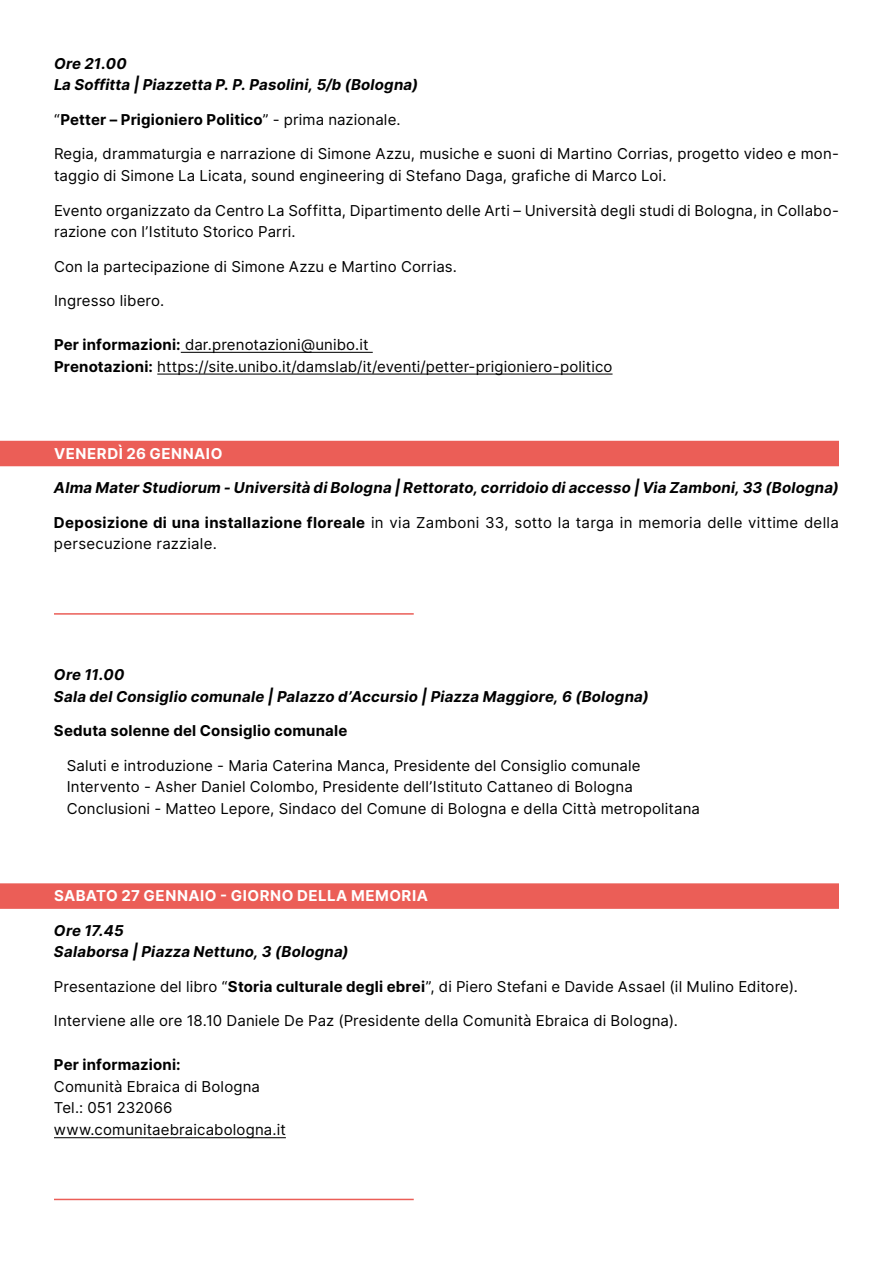
<style>
.page{position:relative;width:893px;height:1263px;background:#fff}
.page>*{position:absolute;margin:0;border:0;box-sizing:border-box;transform-origin:0 0}
.t1{font:15px/21.8px "Inter";letter-spacing:.01em;color:#000}
.t2{font:italic 700 15px/21.8px "Inter";letter-spacing:.015em;color:#000}
.t3{font:700 15px "Inter";letter-spacing:.015em;color:#000}
.t4{font:700 15px "Inter";letter-spacing:.035em;color:#fff}
.s1{font-weight:400}
.s2{font-weight:700}
</style>
<div class="page">
<hr style="left:181px;top:352px;width:192px;height:1px;background:#000">
<hr style="left:157px;top:374px;width:455px;height:1px;background:#000">
<div style="left:0;top:441px;width:839px;height:25px;background:#eb5e57"></div>
<hr style="left:54px;top:613px;width:360px;height:2px;background:#eb5e57">
<div style="left:0;top:883px;width:839px;height:26px;background:#eb5e57"></div>
<hr style="left:54px;top:1137px;width:232px;height:1px;background:#000">
<hr style="left:54px;top:1199px;width:360px;height:1px;background:#eb5e57">
<p class="t2" style="left:54px;top:52px;width:366px">Ore 21.00<br>La Soffitta | Piazzetta P. P. Pasolini, 5/b (Bologna)</p>
<p class="t3" style="left:54px;top:108px;width:348px"><span class="s1">“</span>Petter – Prigioniero Politico<span class="s1">” - prima nazionale.</span></p>
<p class="t1" style="left:54px;top:143px;width:786px">Regia, drammaturgia e narrazione di Simone Azzu, musiche e suoni di Martino Corrias, progetto video e mon&shy;taggio di Simone La Licata, sound engineering di Stefano Daga, grafiche di Marco Loi.</p>
<p class="t1" style="left:54px;top:199px;width:786px">Evento organizzato da Centro La Soffitta, Dipartimento delle Arti – Università degli studi di Bologna, in Collabo&shy;razione con l’Istituto Storico Parri.</p>
<p class="t1" style="left:54px;top:255px;width:404px">Con la partecipazione di Simone Azzu e Martino Corrias.</p>
<p class="t1" style="left:54px;top:290px;width:112px">Ingresso libero.</p>
<p class="t1" style="left:54px;top:333px;width:560px"><span class="s2">Per informazioni:</span> dar.prenotazioni@unibo.it<br><span class="s2">Prenotazioni:</span> https://site.unibo.it/damslab/it/eventi/petter-prigioniero-politico</p>
<p class="t4" style="left:54px;top:442px;width:170px">VENERDÌ 26 GENNAIO</p>
<p class="t2" style="left:54px;top:476px;width:786px">Alma Mater Studiorum - Università di Bologna | Rettorato, corridoio di accesso | Via Zamboni, 33 (Bologna)</p>
<p class="t1" style="left:54px;top:511px;width:786px"><span class="s2">Deposizione di una installazione floreale</span> in via Zamboni 33, sotto la targa in memoria delle vittime della persecuzione razziale.</p>
<p class="t2" style="left:54px;top:663px;width:596px">Ore 11.00<br>Sala del Consiglio comunale | Palazzo d’Accursio | Piazza Maggiore, 6 (Bologna)</p>
<p class="t3" style="left:54px;top:719px;width:295px">Seduta solenne del Consiglio comunale</p>
<p class="t1" style="left:67px;top:754px;width:635px">Saluti e introduzione - Maria Caterina Manca, Presidente del Consiglio comunale<br>Intervento - Asher Daniel Colombo, Presidente dell’Istituto Cattaneo di Bologna<br>Conclusioni - Matteo Lepore, Sindaco del Comune di Bologna e della Città metropolitana</p>
<p class="t4" style="left:54px;top:884px;width:375px">SABATO 27 GENNAIO - GIORNO DELLA MEMORIA</p>
<p class="t2" style="left:54px;top:919px;width:296px">Ore 17.45<br>Salaborsa | Piazza Nettuno, 3 (Bologna)</p>
<p class="t1" style="left:54px;top:975px;width:745px">Presentazione del libro “<span class="s2">Storia culturale degli ebrei</span>”, di Piero Stefani e Davide Assael (il Mulino Editore).</p>
<p class="t1" style="left:54px;top:1010px;width:625px">Interviene alle ore 18.10 Daniele De Paz (Presidente della Comunità Ebraica di Bologna).</p>
<p class="t3" style="left:54px;top:1053px;width:128px">Per informazioni:</p>
<p class="t1" style="left:54px;top:1075px;width:233px">Comunità Ebraica di Bologna<br>Tel.: 051 232066 www.comunitaebraicabologna.it</p>
</div>
